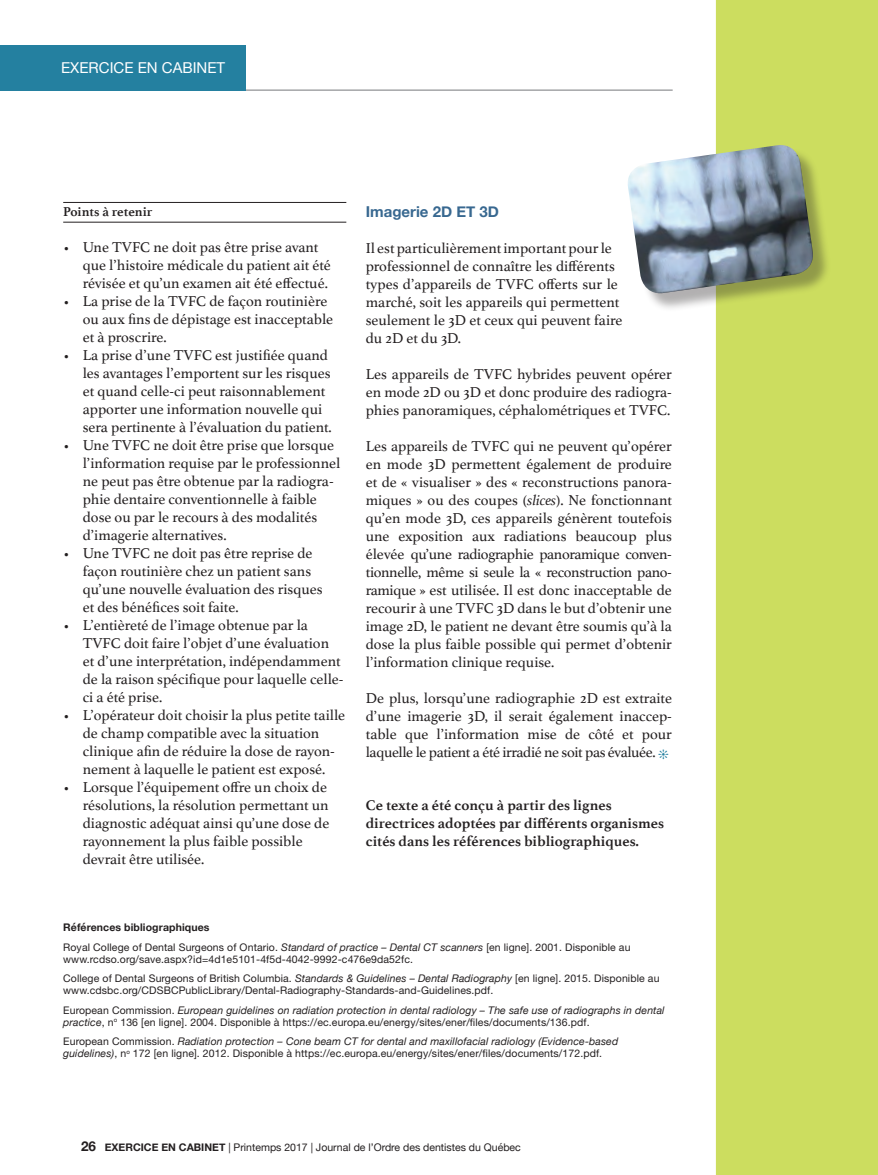
<style>
.page{position:relative;width:878px;height:1175px;background:#fff}
.page>*{position:absolute;margin:0;border:0;box-sizing:border-box;transform-origin:0 0}
.t1{font:15px/18px "Athelas";color:#231f20}
.t2{font:700 15px/18px "Athelas";color:#231f20}
.t3{font:15px "Helvetica Neue";color:#fff}
.t4{font:700 15px "Helvetica Neue";color:#386890}
.t5{font:700 13.5px "Athelas";color:#231f20}
.t6{font:10.5px/19.5px "Helvetica Neue";letter-spacing:.01em;color:#231f20}
.t7{font:10.5px "Helvetica Neue";color:#231f20}
.s1{font-size:13.5px}
.s2{font-style:italic}
.s3{font-weight:700}
.s4{font-weight:700;font-size:13.5px}
</style>
<div class="page">
<hr style="left:60px;top:90px;width:612px;height:1px;background:#76787b">
<div style="left:0;top:45px;width:246px;height:45px;background:#2480a0"></div>
<hr style="left:63px;top:202px;width:283px;height:1px;background:#231f20">
<hr style="left:63px;top:222px;width:283px;height:1px;background:#231f20">
<div style="left:716px;top:0;width:162px;height:1174px;background:#ccdd5f"></div>
<div style="left:630px;top:147px;width:201px;height:165px;background:#231f20;opacity:.35"></div>
<img style="left:628px;top:145px;width:187px;height:151px">
<p class="t3" style="left:61px;top:57px;width:166px">EXERCICE EN CABINET</p>
<p class="t5" style="left:63px;top:200px;width:91px">Points à retenir</p>
<p class="t1" style="left:83px;top:237px;width:250px;text-indent:-20px"><span class="s1">•</span> Une TVFC ne doit pas être prise avant que l’histoire médicale du patient ait été révisée et qu’un examen ait été effectué.</p>
<p class="t1" style="left:83px;top:291px;width:252px;text-indent:-20px"><span class="s1">•</span> La prise de la TVFC de façon routinière ou aux fins de dépistage est inacceptable et à proscrire.</p>
<p class="t1" style="left:83px;top:345px;width:250px;text-indent:-20px"><span class="s1">•</span> La prise d’une TVFC est justifiée quand les avantages l’emportent sur les risques et quand celle-ci peut raisonnablement apporter une information nouvelle qui sera pertinente à l’évaluation du patient.</p>
<p class="t1" style="left:83px;top:435px;width:259px;text-indent:-20px"><span class="s1">•</span> Une TVFC ne doit être prise que lorsque l’information requise par le professionnel ne peut pas être obtenue par la radiogra&shy;phie dentaire conventionnelle à faible dose ou par le recours à des modalités d’imagerie alternatives.</p>
<p class="t1" style="left:83px;top:543px;width:241px;text-indent:-20px"><span class="s1">•</span> Une TVFC ne doit pas être reprise de façon routinière chez un patient sans qu’une nouvelle évaluation des risques et des bénéfices soit faite.</p>
<p class="t1" style="left:83px;top:615px;width:262px;text-indent:-20px"><span class="s1">•</span> L’entièreté de l’image obtenue par la TVFC doit faire l’objet d’une évaluation et d’une interprétation, indépendamment de la raison spécifique pour laquelle celle&shy;ci a été prise.</p>
<p class="t1" style="left:83px;top:705px;width:264px;text-indent:-20px"><span class="s1">•</span> L’opérateur doit choisir la plus petite taille de champ compatible avec la situation clinique afin de réduire la dose de rayon&shy;nement à laquelle le patient est exposé.</p>
<p class="t1" style="left:83px;top:777px;width:248px;text-indent:-20px"><span class="s1">•</span> Lorsque l’équipement offre un choix de résolutions, la résolution permettant un diagnostic adéquat ainsi qu’une dose de rayonnement la plus faible possible devrait être utilisée.</p>
<p class="t4" style="left:366px;top:200px;width:135px">Imagerie 2D ET 3D</p>
<p class="t1" style="left:366px;top:239px;width:258px">Il est particulièrement important pour le professionnel de connaître les différents types d’appareils de TVFC offerts sur le marché, soit les appareils qui permettent seulement le 3D et ceux qui peuvent faire du 2D et du 3D.</p>
<p class="t1" style="left:366px;top:365px;width:308px;text-align:justify">Les appareils de TVFC hybrides peuvent opérer en mode 2D ou 3D et donc produire des radiogra&shy;phies panoramiques, céphalométriques et TVFC.</p>
<p class="t1" style="left:366px;top:437px;width:308px;text-align:justify">Les appareils de TVFC qui ne peuvent qu’opérer en mode 3D permettent également de produire et de « visualiser » des « reconstructions panora&shy;miques » ou des coupes (<span class="s2">slices</span>). Ne fonctionnant qu’en mode 3D, ces appareils génèrent toutefois une exposition aux radiations beaucoup plus élevée qu’une radiographie panoramique conven&shy;tionnelle, même si seule la « reconstruction pano&shy;ramique » est utilisée. Il est donc inacceptable de recourir à une TVFC 3D dans le but d’obtenir une image 2D, le patient ne devant être soumis qu’à la dose la plus faible possible qui permet d’obtenir l’information clinique requise.</p>
<p class="t1" style="left:366px;top:689px;width:308px;text-align:justify">De plus, lorsqu’une radiographie 2D est extraite d’une imagerie 3D, il serait également inaccep&shy;table que l’information mise de côté et pour laquelle le patient a été irradié ne soit pas évaluée.</p>
<p class="t2" style="left:366px;top:795px;width:300px">Ce texte a été conçu à partir des lignes directrices adoptées par différents organismes cités dans les références bibliographiques.</p>
<p class="t6" style="left:63px;top:917px;width:569px"><span class="s3">Références bibliographiques<br></span>Royal College of Dental Surgeons of Ontario. <span class="s2">Standard of practice – Dental CT scanners</span> [en ligne]. 2001. Disponible au</p>
<p class="t6" style="left:63px;top:949px;width:597px">www.rcdso.org/save.aspx?id=4d1e5101-4f5d-4042-9992-c476e9da52fc.<br>College of Dental Surgeons of British Columbia. <span class="s2">Standards &amp; Guidelines – Dental Radiography</span> [en ligne]. 2015. Disponible au</p>
<p class="t6" style="left:63px;top:980px;width:603px">www.cdsbc.org/CDSBCPublicLibrary/Dental-Radiography-Standards-and-Guidelines.pdf.<br>European Commission. <span class="s2">European guidelines on radiation protection in dental radiology – The safe use of radiographs in dental</span></p>
<p class="t6" style="left:63px;top:1012px;width:556px"><span class="s2">practice</span>, n<sup>o</sup> 136 [en ligne]. 2004. Disponible à https://ec.europa.eu/energy/sites/ener/files/documents/136.pdf.<br>European Commission. <span class="s2">Radiation protection – Cone beam CT for dental and maxillofacial radiology (Evidence-based</span></p>
<p class="t6" style="left:63px;top:1043px;width:540px"><span class="s2">guidelines)</span>, n<sup>o</sup> 172 [en ligne]. 2012. Disponible à https://ec.europa.eu/energy/sites/ener/files/documents/172.pdf.</p>
<p class="t7" style="left:81px;top:1139px;width:441px"><span class="s4">26</span> <span class="s3">EXERCICE EN CABINET</span> | Printemps 2017 | Journal de l’Ordre des dentistes du Québec</p>
</div>
